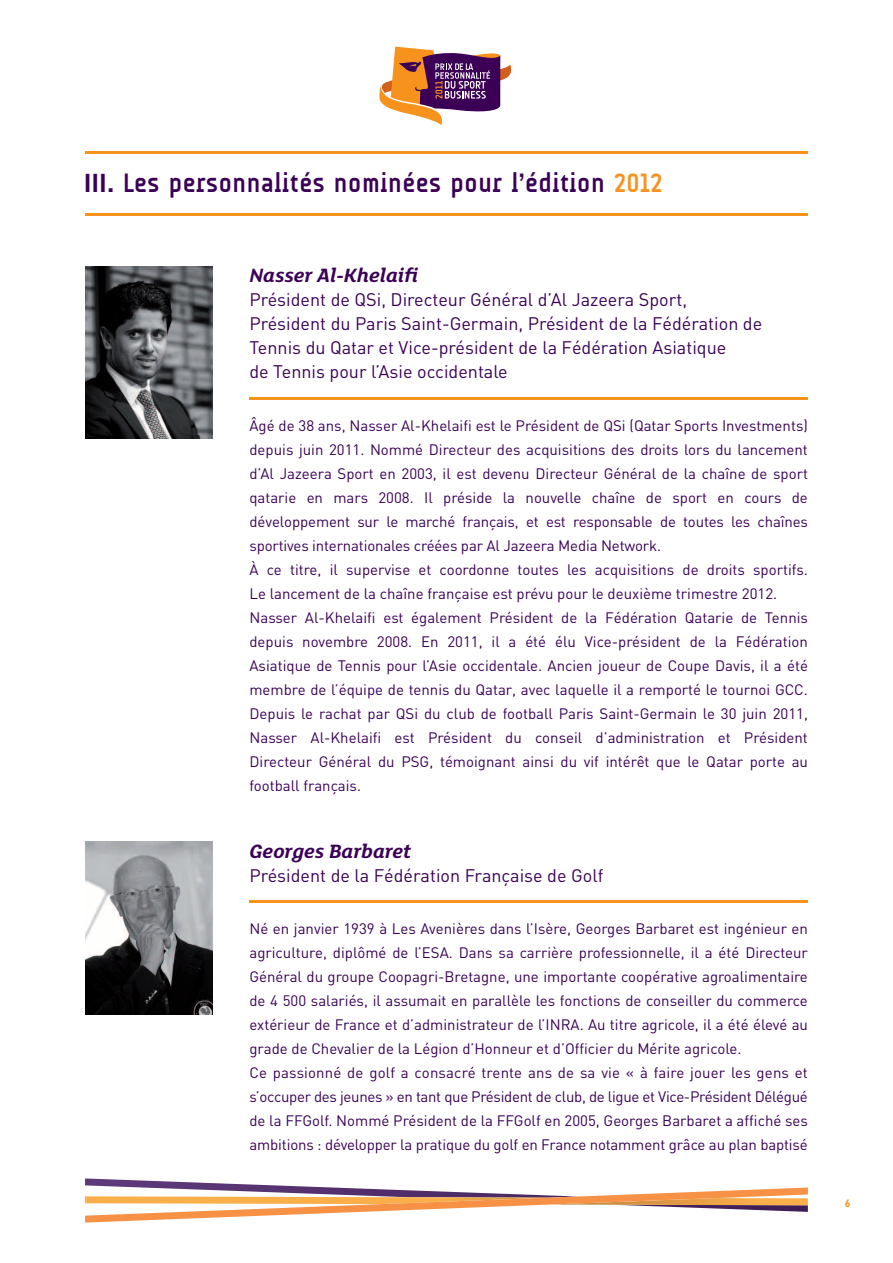
<style>
.page{position:relative;width:893px;height:1263px;background:#fff}
.page>*{position:absolute;margin:0;border:0;box-sizing:border-box;transform-origin:0 0}
.t1{font:700 27px "A Udimat";letter-spacing:.025em;color:#3b0056}
.t2{font:italic 700 21px "FS Lola";color:#3b0056}
.t3{font:18px/24px "DIN";color:#3b0056}
.t4{font:15px/24px "DIN";color:#3b0056}
.t5{font:700 10.5px "DIN";color:#f7931d}
.s1{font-family:"DIN";font-size:25.5px}
.s2{color:#f7931d}
</style>
<div class="page">
<svg style="left:379px;top:47px;width:133px;height:78px"></svg>
<img style="left:85px;top:266px;width:127px;height:173px">
<hr style="left:249px;top:397px;width:559px;height:2px;background:#f7931d">
<hr style="left:85px;top:213px;width:723px;height:2px;background:#f7931d">
<hr style="left:85px;top:151px;width:723px;height:3px;background:#f7931d">
<img style="left:85px;top:842px;width:127px;height:172px">
<hr style="left:249px;top:901px;width:559px;height:2px;background:#f7931d">
<svg style="left:85px;top:1178px;width:723px;height:44px"></svg>
<h1 class="t1" style="left:84px;top:168px;width:580px"><span class="s1">III.</span> Les personnalités nominées pour l’édition <span class="s2">2012</span></h1>
<h2 class="t2" style="left:249px;top:261px;width:170px">Nasser Al-Khelaifi</h2>
<p class="t3" style="left:249px;top:287px;width:514px">Président de QSi, Directeur Général d’Al Jazeera Sport, Président du Paris Saint-Germain, Président de la Fédération de Tennis du Qatar et Vice-président de la Fédération Asiatique<br>de Tennis pour l’Asie occidentale</p>
<p class="t4" style="left:249px;top:413px;width:560px">Âgé de 38 ans, Nasser Al-Khelaifi est le Président de QSi (Qatar Sports Investments) depuis juin 2011. Nommé Directeur des acquisitions des droits lors du lancement d’Al Jazeera Sport en 2003, il est devenu Directeur Général de la chaîne de sport qatarie en mars 2008. Il préside la nouvelle chaîne de sport en cours de développement sur le marché français, et est responsable de toutes les chaînes sportives internationales créées par Al Jazeera Media Network.<br>À ce titre, il supervise et coordonne toutes les acquisitions de droits sportifs.<br>Le lancement de la chaîne française est prévu pour le deuxième trimestre 2012.<br>Nasser Al-Khelaifi est également Président de la Fédération Qatarie de Tennis depuis novembre 2008. En 2011, il a été élu Vice-président de la Fédération Asiatique de Tennis pour l’Asie occidentale. Ancien joueur de Coupe Davis, il a été membre de l’équipe de tennis du Qatar, avec laquelle il a remporté le tournoi GCC.<br>Depuis le rachat par QSi du club de football Paris Saint-Germain le 30 juin 2011, Nasser Al-Khelaifi est Président du conseil d’administration et Président Directeur Général du PSG, témoignant ainsi du vif intérêt que le Qatar porte au football français.</p>
<h2 class="t2" style="left:249px;top:836px;width:163px">Georges Barbaret</h2>
<p class="t3" style="left:249px;top:863px;width:355px">Président de la Fédération Française de Golf</p>
<p class="t4" style="left:249px;top:917px;width:560px">Né en janvier 1939 à Les Avenières dans l’Isère, Georges Barbaret est ingénieur en agriculture, diplômé de l’ESA. Dans sa carrière professionnelle, il a été Directeur Général du groupe Coopagri-Bretagne, une importante coopérative agroalimentaire de 4 500 salariés, il assumait en parallèle les fonctions de conseiller du commerce extérieur de France et d’administrateur de l’INRA. Au titre agricole, il a été élevé au grade de Chevalier de la Légion d’Honneur et d’Officier du Mérite agricole.<br>Ce passionné de golf a consacré trente ans de sa vie « à faire jouer les gens et s’occuper des jeunes » en tant que Président de club, de ligue et Vice-Président Délégué de la FFGolf. Nommé Président de la FFGolf en 2005, Georges Barbaret a affiché ses ambitions : développer la pratique du golf en France notamment grâce au plan baptisé</p>
<p class="t5" style="left:845px;top:1196px;width:7px">6</p>
</div>
